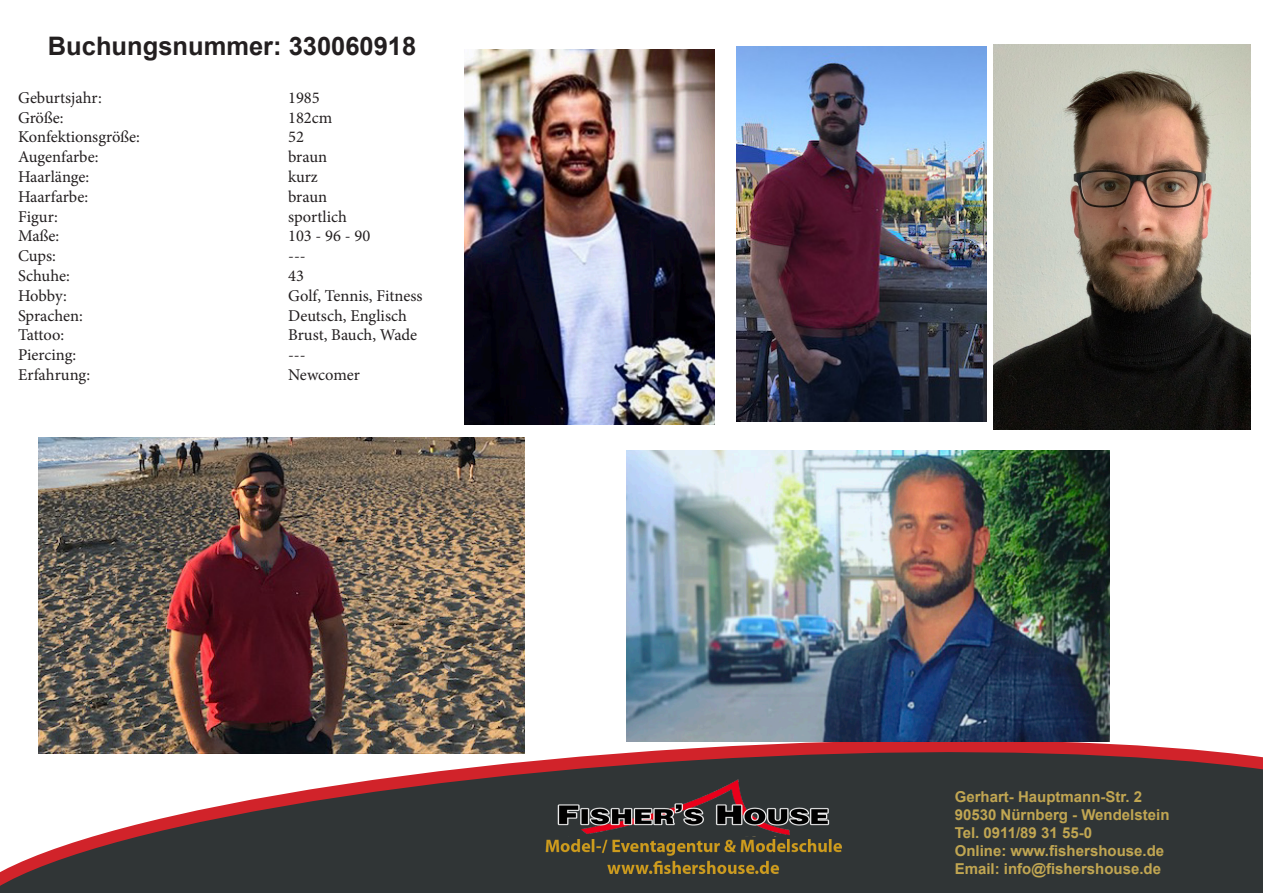
<style>
.page{position:relative;width:1263px;height:893px;background:#fff}
.page>*{position:absolute;margin:0;border:0;box-sizing:border-box;transform-origin:0 0}
.t1{font:700 25.5px "Arial";color:#231f20}
.t2{font:16.5px "Minion Pro";color:#231f20}
.t3{font:700 15px "Arial";color:#c1a652}
</style>
<div class="page">
<svg style="left:0;top:729px;width:1263px;height:164px"></svg>
<img style="left:513px;top:778px;width:361px;height:108px">
<img style="left:993px;top:44px;width:257px;height:385px">
<img style="left:627px;top:451px;width:483px;height:290px">
<img style="left:736px;top:47px;width:250px;height:375px">
<img style="left:38px;top:438px;width:486px;height:316px">
<img style="left:464px;top:49px;width:250px;height:375px">
<p class="t1" style="left:48px;top:28px;width:370px">Buchungsnummer: 330060918</p>
<p class="t2" style="left:18px;top:86px;width:85px">Geburtsjahr:</p>
<p class="t2" style="left:288px;top:86px;width:33px">1985</p>
<p class="t2" style="left:18px;top:106px;width:47px">Größe:</p>
<p class="t2" style="left:288px;top:106px;width:46px">182cm</p>
<p class="t2" style="left:18px;top:126px;width:123px">Konfektionsgröße:</p>
<p class="t2" style="left:288px;top:126px;width:17px">52</p>
<p class="t2" style="left:18px;top:146px;width:82px">Augenfarbe:</p>
<p class="t2" style="left:288px;top:146px;width:41px">braun</p>
<p class="t2" style="left:18px;top:166px;width:73px">Haarlänge:</p>
<p class="t2" style="left:288px;top:166px;width:31px">kurz</p>
<p class="t2" style="left:18px;top:185px;width:72px">Haarfarbe:</p>
<p class="t2" style="left:288px;top:185px;width:41px">braun</p>
<p class="t2" style="left:18px;top:205px;width:41px">Figur:</p>
<p class="t2" style="left:288px;top:205px;width:60px">sportlich</p>
<p class="t2" style="left:18px;top:225px;width:43px">Maße:</p>
<p class="t2" style="left:288px;top:225px;width:84px">103 - 96 - 90</p>
<p class="t2" style="left:18px;top:245px;width:39px">Cups:</p>
<p class="t2" style="left:288px;top:245px;width:19px">---</p>
<p class="t2" style="left:18px;top:265px;width:53px">Schuhe:</p>
<p class="t2" style="left:288px;top:265px;width:17px">43</p>
<p class="t2" style="left:18px;top:284px;width:50px">Hobby:</p>
<p class="t2" style="left:288px;top:284px;width:136px">Golf, Tennis, Fitness</p>
<p class="t2" style="left:18px;top:304px;width:66px">Sprachen:</p>
<p class="t2" style="left:288px;top:304px;width:120px">Deutsch, Englisch</p>
<p class="t2" style="left:18px;top:324px;width:48px">Tattoo:</p>
<p class="t2" style="left:288px;top:324px;width:131px">Brust, Bauch, Wade</p>
<p class="t2" style="left:18px;top:344px;width:60px">Piercing:</p>
<p class="t2" style="left:288px;top:344px;width:19px">---</p>
<p class="t2" style="left:18px;top:364px;width:74px">Erfahrung:</p>
<p class="t2" style="left:288px;top:364px;width:73px">Newcomer</p>
<p class="t3" style="left:955px;top:786px;width:189px">Gerhart- Hauptmann-Str. 2</p>
<p class="t3" style="left:955px;top:804px;width:216px">90530 Nürnberg - Wendelstein</p>
<p class="t3" style="left:955px;top:822px;width:139px">Tel. 0911/89 31 55-0</p>
<p class="t3" style="left:955px;top:840px;width:211px">Online: www.fishershouse.de</p>
<p class="t3" style="left:955px;top:858px;width:208px">Email: info@fishershouse.de</p>
</div>
